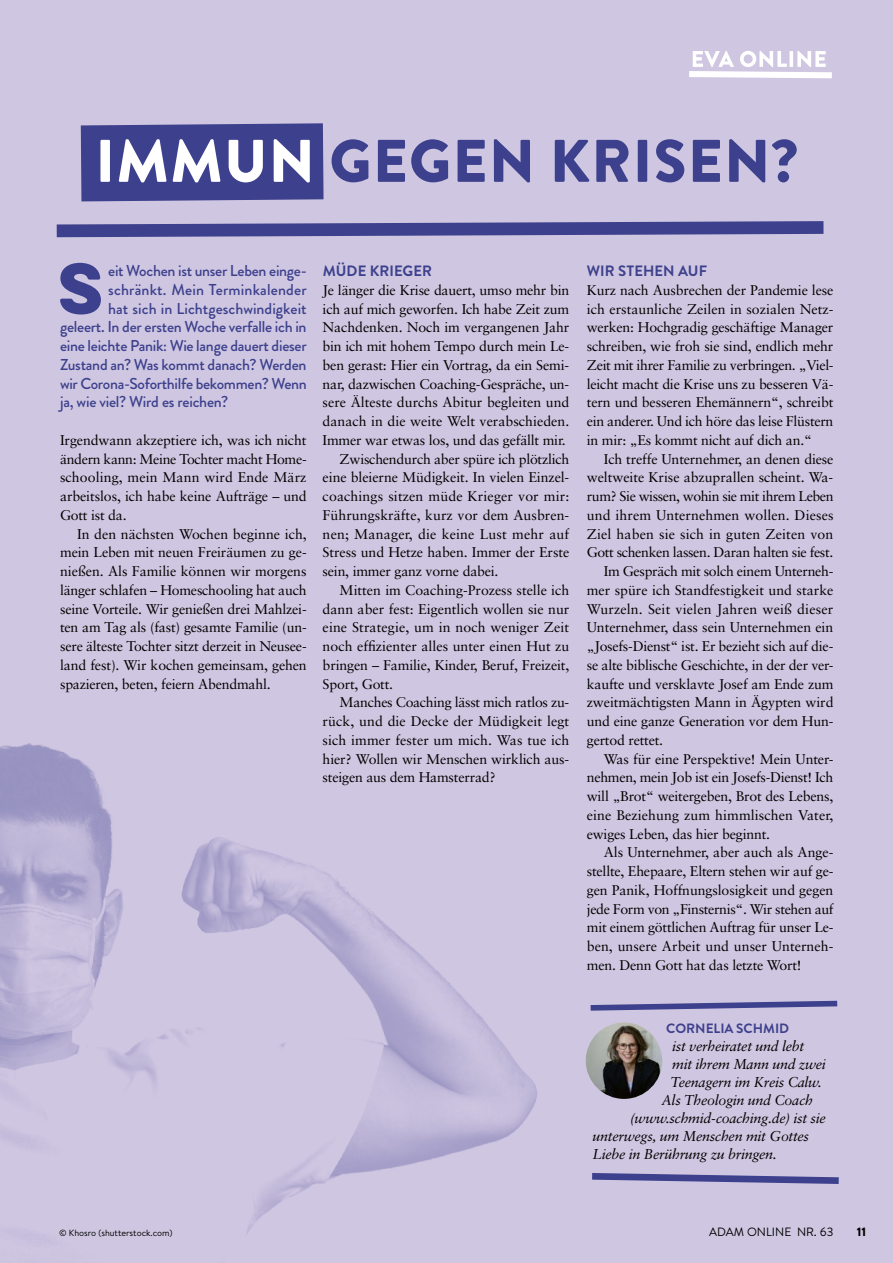
<style>
.page{position:relative;width:893px;height:1263px;background:#cfc7e1}
.page>*{position:absolute;margin:0;border:0;box-sizing:border-box;transform-origin:0 0}
.t1{font:63.9px "Eveleth Clean";color:#3d408d}
.t2{font:900 60px "Brandon Grotesque";letter-spacing:.02em;color:#3d408d}
.t3{font:500 15.75px "Brandon Grotesque";letter-spacing:-.015em;color:#3d408d}
.t4{font:500 15.75px "Brandon Grotesque";letter-spacing:.01em;color:#3d408d}
.t5{font:700 15px "Brandon Text";letter-spacing:.005em;color:#3d408d}
.t6{font:italic 14.25px "Sabon";letter-spacing:-.02em;color:#000}
.t7{font:14.1px/18.8px "Sabon";letter-spacing:-.01em;color:#000;text-align:justify}
.t8{font:14.1px "Sabon";letter-spacing:.01em;color:#000}
.t9{font:14.1px "Sabon";letter-spacing:-.03em;color:#000}
.t10{font:14.1px "Sabon";letter-spacing:.015em;color:#000}
.t11{font:700 13.5px "Brandon Grotesque";color:#3d408d}
.t12{font:12px "Brandon Text";color:#000}
.t13{font:900 12px "Brandon Text";color:#000}
.t14{font:9px "Brandon Text";color:#000}
.s1{color:#fff}
</style>
<div class="page">
<img style="left:0;top:743px;width:591px;height:498px">
<div style="left:81px;top:123px;width:243px;height:78px;background:#3d408d"></div>
<svg style="left:689px;top:51px;width:143px;height:27px"></svg>
<svg style="left:57px;top:221px;width:766px;height:16px"></svg>
<svg style="left:592px;top:1173px;width:247px;height:11px"></svg>
<svg style="left:591px;top:1001px;width:246px;height:10px"></svg>
<img style="left:586px;top:1022px;width:76px;height:77px">
<h2 class="t2" style="left:95px;top:119px;width:704px"><span class="s1">IMMUN</span> GEGEN KRISEN?</h2>
<h1 class="t1" style="left:58px;top:239px;width:46px">S</h1>
<p class="t3" style="left:108px;top:260px;width:200px">eit Wochen ist unser Leben einge-</p>
<p class="t4" style="left:108px;top:278px;width:200px">schränkt. Mein Terminkalender</p>
<p class="t3" style="left:108px;top:297px;width:200px">hat sich in Lichtgeschwindigkeit</p>
<p class="t3" style="left:60px;top:316px;width:248px">geleert. In der ersten Woche verfalle ich in</p>
<p class="t3" style="left:60px;top:335px;width:248px">eine leichte Panik: Wie lange dauert dieser</p>
<p class="t3" style="left:60px;top:353px;width:248px">Zustand an? Was kommt danach? Werden</p>
<p class="t3" style="left:60px;top:372px;width:248px">wir Corona-Soforthilfe bekommen? Wenn</p>
<p class="t3" style="left:60px;top:391px;width:170px">ja, wie viel? Wird es reichen?</p>
<p class="t7" style="left:60px;top:430px;width:248px">Irgendwann akzeptiere ich, was ich nicht ändern kann: Meine Tochter macht Home&shy;schooling, mein Mann wird Ende März arbeitslos, ich habe keine Aufträge – und Gott ist da.</p>
<p class="t7" style="left:60px;top:524px;width:248px;text-indent:17px">In den nächsten Wochen beginne ich, mein Leben mit neuen Freiräumen zu ge&shy;nießen. Als Familie können wir morgens länger schlafen – Homeschooling hat auch seine Vorteile. Wir genießen drei Mahlzei&shy;ten am Tag als (fast) gesamte Familie (un&shy;sere älteste Tochter sitzt derzeit in Neusee&shy;land fest). Wir kochen gemeinsam, gehen spazieren, beten, feiern Abendmahl.</p>
<p class="t5" style="left:323px;top:260px;width:111px">MÜDE KRIEGER</p>
<p class="t7" style="left:323px;top:280px;width:248px">Je länger die Krise dauert, umso mehr bin</p>
<p class="t7" style="left:323px;top:299px;width:248px">ich auf mich geworfen. Ich habe Zeit zum</p>
<p class="t7" style="left:323px;top:318px;width:248px">Nachdenken. Noch im vergangenen Jahr</p>
<p class="t7" style="left:323px;top:337px;width:248px">bin ich mit hohem Tempo durch mein Le-</p>
<p class="t7" style="left:323px;top:355px;width:248px">ben gerast: Hier ein Vortrag, da ein Semi-</p>
<p class="t7" style="left:323px;top:374px;width:248px">nar, dazwischen Coaching-Gespräche, un-</p>
<p class="t7" style="left:323px;top:393px;width:248px">sere Älteste durchs Abitur begleiten und</p>
<p class="t7" style="left:323px;top:412px;width:248px">danach in die weite Welt verabschieden.</p>
<p class="t7" style="left:323px;top:430px;width:244px">Immer war etwas los, und das gefällt mir.</p>
<p class="t7" style="left:340px;top:449px;width:231px">Zwischendurch aber spüre ich plötzlich</p>
<p class="t7" style="left:323px;top:468px;width:248px">eine bleierne Müdigkeit. In vielen Einzel-</p>
<p class="t8" style="left:323px;top:488px;width:248px">coachings sitzen müde Krieger vor mir:</p>
<p class="t7" style="left:323px;top:505px;width:248px">Führungskräfte, kurz vor dem Ausbren-</p>
<p class="t10" style="left:323px;top:525px;width:248px">nen; Manager, die keine Lust mehr auf</p>
<p class="t7" style="left:323px;top:543px;width:248px">Stress und Hetze haben. Immer der Erste</p>
<p class="t7" style="left:323px;top:562px;width:177px">sein, immer ganz vorne dabei.</p>
<p class="t7" style="left:340px;top:580px;width:231px">Mitten im Coaching-Prozess stelle ich</p>
<p class="t7" style="left:323px;top:599px;width:248px">dann aber fest: Eigentlich wollen sie nur</p>
<p class="t7" style="left:323px;top:618px;width:248px">eine Strategie, um in noch weniger Zeit</p>
<p class="t7" style="left:323px;top:637px;width:248px">noch effizienter alles unter einen Hut zu</p>
<p class="t7" style="left:323px;top:655px;width:248px">bringen – Familie, Kinder, Beruf, Freizeit,</p>
<p class="t7" style="left:323px;top:674px;width:72px">Sport, Gott.</p>
<p class="t7" style="left:340px;top:693px;width:231px">Manches Coaching lässt mich ratlos zu-</p>
<p class="t7" style="left:323px;top:712px;width:248px">rück, und die Decke der Müdigkeit legt</p>
<p class="t7" style="left:323px;top:730px;width:248px">sich immer fester um mich. Was tue ich</p>
<p class="t7" style="left:323px;top:749px;width:248px">hier? Wollen wir Menschen wirklich aus-</p>
<p class="t7" style="left:323px;top:768px;width:175px">steigen aus dem Hamsterrad?</p>
<p class="t5" style="left:587px;top:260px;width:122px">WIR STEHEN AUF</p>
<p class="t7" style="left:587px;top:280px;width:248px">Kurz nach Ausbrechen der Pandemie lese ich erstaunliche Zeilen in sozialen Netz&shy;werken: Hochgradig geschäftige Manager schreiben, wie froh sie sind, endlich mehr Zeit mit ihrer Familie zu verbringen. „Viel&shy;leicht macht die Krise uns zu besseren Vä&shy;tern und besseren Ehemännern“, schreibt ein anderer. Und ich höre das leise Flüstern in mir: „Es kommt nicht auf dich an.“</p>
<p class="t7" style="left:604px;top:449px;width:231px">Ich treffe Unternehmer, an denen diese</p>
<p class="t7" style="left:587px;top:468px;width:247px">weltweite Krise abzuprallen scheint. Wa-</p>
<p class="t9" style="left:587px;top:488px;width:248px">rum? Sie wissen, wohin sie mit ihrem Leben</p>
<p class="t8" style="left:587px;top:506px;width:248px">und ihrem Unternehmen wollen. Dieses</p>
<p class="t8" style="left:587px;top:525px;width:248px">Ziel haben sie sich in guten Zeiten von</p>
<p class="t7" style="left:587px;top:543px;width:248px">Gott schenken lassen. Daran halten sie fest.</p>
<p class="t7" style="left:604px;top:562px;width:231px">Im Gespräch mit solch einem Unterneh-</p>
<p class="t7" style="left:587px;top:580px;width:248px">mer spüre ich Standfestigkeit und starke</p>
<p class="t8" style="left:587px;top:600px;width:248px">Wurzeln. Seit vielen Jahren weiß dieser</p>
<p class="t7" style="left:587px;top:618px;width:248px">Unternehmer, dass sein Unternehmen ein</p>
<p class="t7" style="left:587px;top:637px;width:248px">„Josefs-Dienst“ ist. Er bezieht sich auf die-</p>
<p class="t7" style="left:587px;top:655px;width:248px">se alte biblische Geschichte, in der der ver-</p>
<p class="t7" style="left:587px;top:674px;width:248px">kaufte und versklavte Josef am Ende zum</p>
<p class="t7" style="left:587px;top:693px;width:248px">zweitmächtigsten Mann in Ägypten wird</p>
<p class="t7" style="left:587px;top:712px;width:248px">und eine ganze Generation vor dem Hun-</p>
<p class="t7" style="left:587px;top:730px;width:78px">gertod rettet.</p>
<p class="t7" style="left:604px;top:749px;width:231px">Was für eine Perspektive! Mein Unter-</p>
<p class="t7" style="left:587px;top:768px;width:248px">nehmen, mein Job ist ein Josefs-Dienst! Ich</p>
<p class="t7" style="left:587px;top:787px;width:248px">will „Brot“ weitergeben, Brot des Lebens,</p>
<p class="t8" style="left:587px;top:806px;width:248px">eine Beziehung zum himmlischen Vater,</p>
<p class="t7" style="left:587px;top:824px;width:185px">ewiges Leben, das hier beginnt.</p>
<p class="t7" style="left:604px;top:843px;width:231px">Als Unternehmer, aber auch als Ange-</p>
<p class="t7" style="left:587px;top:862px;width:248px">stellte, Ehepaare, Eltern stehen wir auf ge-</p>
<p class="t7" style="left:587px;top:880px;width:248px">gen Panik, Hoffnungslosigkeit und gegen</p>
<p class="t7" style="left:587px;top:899px;width:248px">jede Form von „Finsternis“. Wir stehen auf</p>
<p class="t7" style="left:587px;top:918px;width:248px">mit einem göttlichen Auftrag für unser Le-</p>
<p class="t7" style="left:587px;top:937px;width:248px">ben, unsere Arbeit und unser Unterneh-</p>
<p class="t7" style="left:587px;top:955px;width:216px">men. Denn Gott hat das letzte Wort!</p>
<p class="t11" style="left:666px;top:1018px;width:124px">CORNELIA SCHMID</p>
<p class="t6" style="left:672px;top:1037px;width:133px">ist verheiratet und lebt</p>
<p class="t6" style="left:672px;top:1055px;width:155px">mit ihrem Mann und zwei</p>
<p class="t6" style="left:671px;top:1073px;width:153px">Teenagern im Kreis Calw.</p>
<p class="t6" style="left:662px;top:1091px;width:153px">Als Theologin und Coach</p>
<p class="t6" style="left:630px;top:1109px;width:197px">(www.schmid-coaching.de) ist sie</p>
<p class="t6" style="left:593px;top:1127px;width:218px">unterwegs, um Menschen mit Gottes</p>
<p class="t6" style="left:593px;top:1145px;width:186px">Liebe in Berührung zu bringen.</p>
<p class="t14" style="left:59px;top:1227px;width:115px">© Khosro (shutterstock.com)</p>
<p class="t12" style="left:709px;top:1223px;width:126px">ADAM ONLINE NR. 63</p>
<p class="t13" style="left:857px;top:1223px;width:11px">11</p>
</div>
